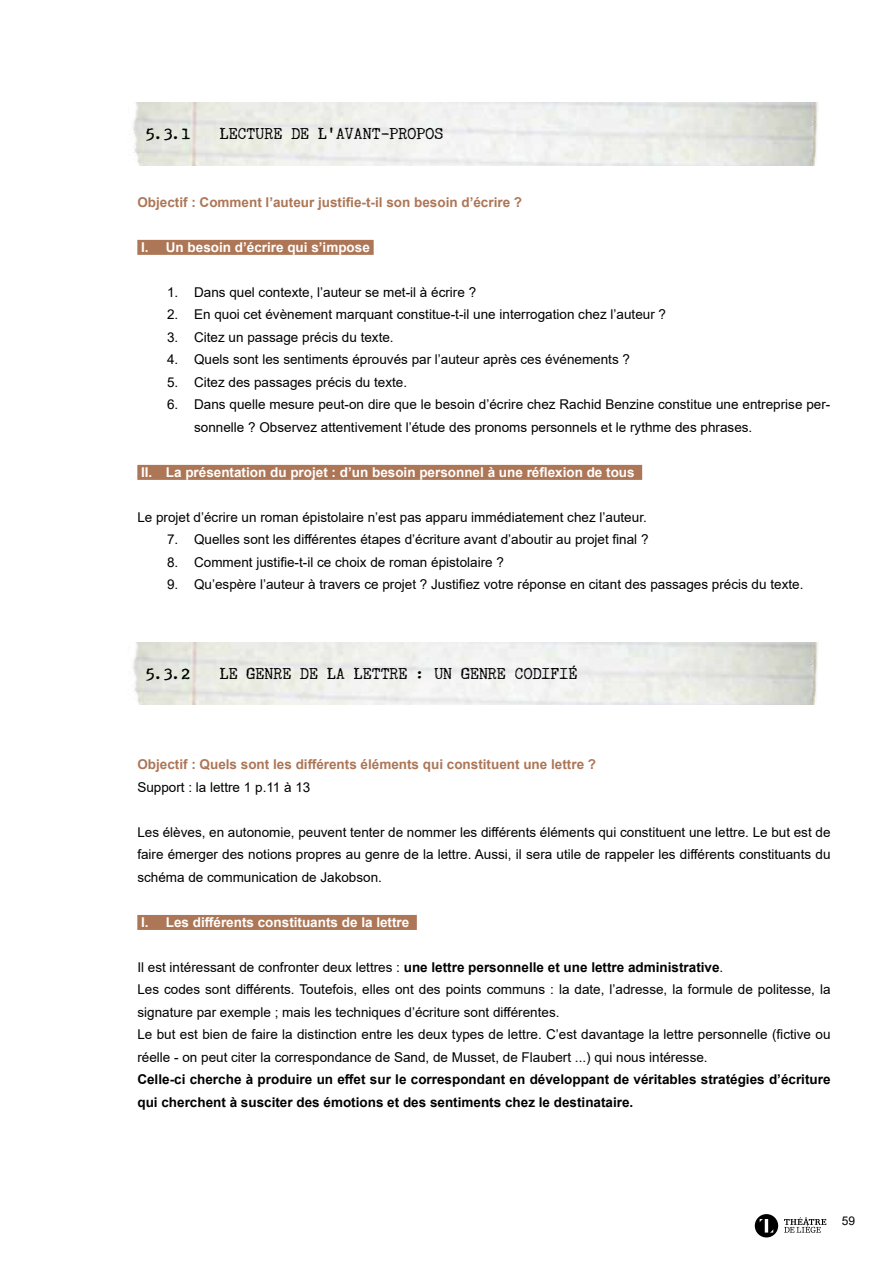
<style>
.page{position:relative;width:893px;height:1263px;background:#fff}
.page>*{position:absolute;margin:0;border:0;box-sizing:border-box;transform-origin:0 0}
.t1{font:15px "Underwood Champion";letter-spacing:.01em;color:#000}
.t2{font:13.5px/22.5px "Arial";color:#000}
.t3{font:700 13.5px/22.5px "Arial";color:#000}
.t4{font:700 13.5px "Arial";color:#fff}
.t5{font:700 13.5px "Arial";color:#ad7656}
.t6{font:12px "Arial";color:#000}
.s1{font-weight:700}
</style>
<div class="page">
<svg style="left:784px;top:1217px;width:42px;height:16px"></svg>
<svg style="left:755px;top:1214px;width:23px;height:23px"></svg>
<img style="left:133px;top:642px;width:685px;height:63px">
<img style="left:133px;top:103px;width:685px;height:63px">
<div style="left:137px;top:240px;width:237px;height:15px;background:#ad7656"></div>
<div style="left:137px;top:465px;width:505px;height:15px;background:#ad7656"></div>
<div style="left:137px;top:915px;width:280px;height:15px;background:#ad7656"></div>
<p class="t1" style="left:146px;top:126px;width:46px">5.3.1</p>
<p class="t1" style="left:220px;top:126px;width:225px">LECTURE DE L’AVANT-PROPOS</p>
<p class="t5" style="left:137px;top:193px;width:386px">Objectif : Comment l’auteur justifie-t-il son besoin d’écrire ?</p>
<p class="t4" style="left:141px;top:238px;width:230px">I. Un besoin d’écrire qui s’impose</p>
<p class="t2" style="left:167px;top:281px;width:311px">1. Dans quel contexte, l’auteur se met-il à écrire ?</p>
<p class="t2" style="left:167px;top:303px;width:500px">2. En quoi cet évènement marquant constitue-t-il une interrogation chez l’auteur ?</p>
<p class="t2" style="left:167px;top:326px;width:228px">3. Citez un passage précis du texte.</p>
<p class="t2" style="left:167px;top:348px;width:464px">4. Quels sont les sentiments éprouvés par l’auteur après ces événements ?</p>
<p class="t2" style="left:167px;top:371px;width:242px">5. Citez des passages précis du texte.</p>
<p class="t2" style="left:194px;top:393px;width:638px;text-indent:-27px">6. Dans quelle mesure peut-on dire que le besoin d’écrire chez Rachid Benzine constitue une entreprise per&shy;sonnelle ? Observez attentivement l’étude des pronoms personnels et le rythme des phrases.</p>
<p class="t4" style="left:141px;top:463px;width:495px">II. La présentation du projet : d’un besoin personnel à une réflexion de tous</p>
<p class="t2" style="left:137px;top:506px;width:511px">Le projet d’écrire un roman épistolaire n’est pas apparu immédiatement chez l’auteur.</p>
<p class="t2" style="left:167px;top:528px;width:483px">7. Quelles sont les différentes étapes d’écriture avant d’aboutir au projet final ?</p>
<p class="t2" style="left:167px;top:551px;width:338px">8. Comment justifie-t-il ce choix de roman épistolaire ?</p>
<p class="t2" style="left:167px;top:573px;width:638px">9. Qu’espère l’auteur à travers ce projet ? Justifiez votre réponse en citant des passages précis du texte.</p>
<p class="t1" style="left:146px;top:666px;width:46px">5.3.2</p>
<p class="t1" style="left:220px;top:666px;width:359px">LE GENRE DE LA LETTRE : UN GENRE CODIFIÉ</p>
<p class="t5" style="left:137px;top:755px;width:460px">Objectif : Quels sont les différents éléments qui constituent une lettre ?</p>
<p class="t2" style="left:137px;top:776px;width:175px">Support : la lettre 1 p.11 à 13</p>
<p class="t2" style="left:137px;top:821px;width:695px;text-align:justify">Les élèves, en autonomie, peuvent tenter de nommer les différents éléments qui constituent une lettre. Le but est de faire émerger des notions propres au genre de la lettre. Aussi, il sera utile de rappeler les différents constituants du schéma de communication de Jakobson.</p>
<p class="t4" style="left:141px;top:913px;width:270px">I. Les différents constituants de la lettre</p>
<p class="t2" style="left:137px;top:956px;width:695px">Il est intéressant de confronter deux lettres : <span class="s1">une lettre personnelle et une lettre administrative</span>.<br>Les codes sont différents. Toutefois, elles ont des points communs : la date, l’adresse, la formule de politesse, la signature par exemple ; mais les techniques d’écriture sont différentes.<br>Le but est bien de faire la distinction entre les deux types de lettre. C’est davantage la lettre personnelle (fictive ou réelle - on peut citer la correspondance de Sand, de Musset, de Flaubert ...) qui nous intéresse.</p>
<p class="t3" style="left:137px;top:1069px;width:695px">Celle-ci cherche à produire un effet sur le correspondant en développant de véritables stratégies d’écriture qui cherchent à susciter des émotions et des sentiments chez le destinataire.</p>
<p class="t6" style="left:842px;top:1212px;width:15px">59</p>
</div>
